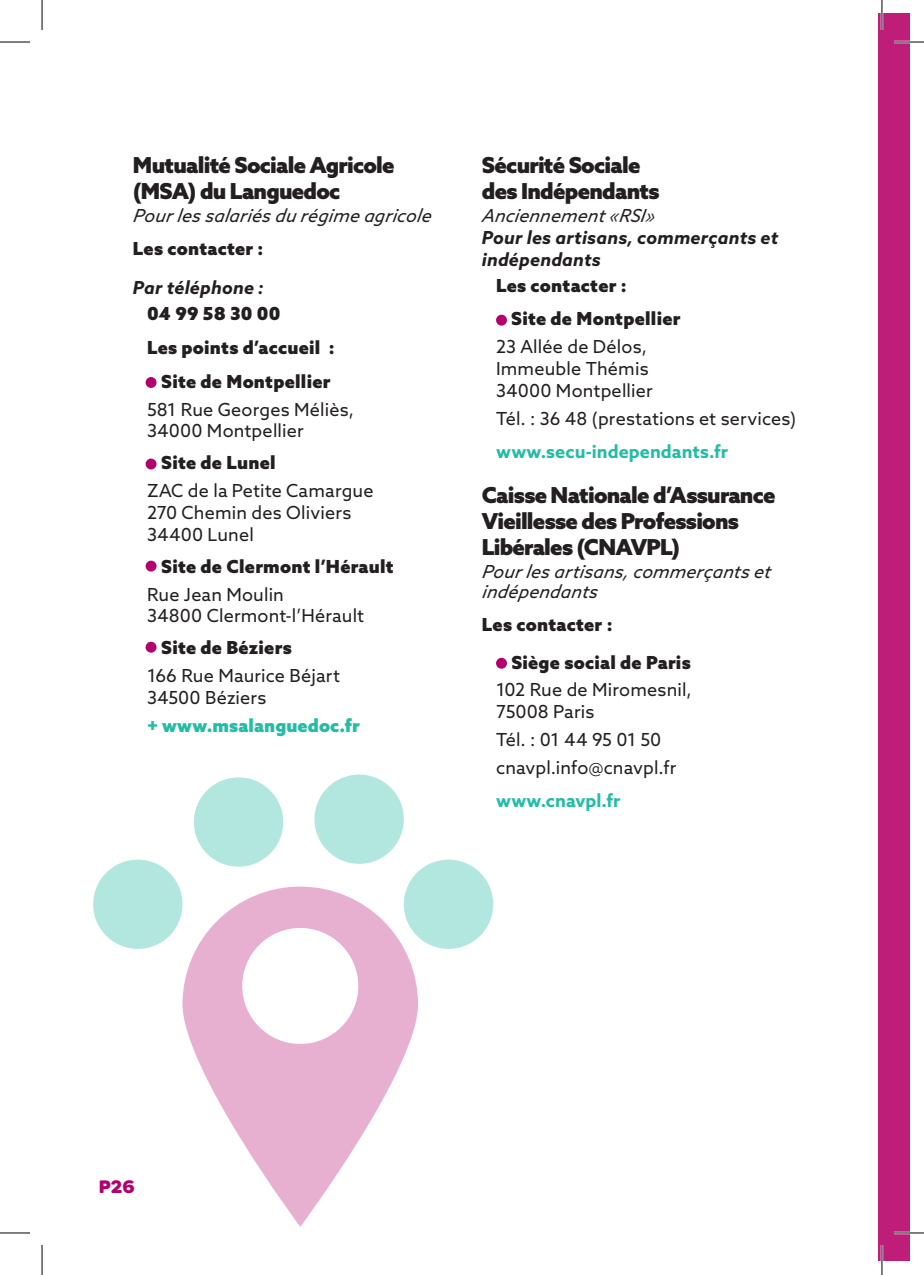
<style>
.page{position:relative;width:924px;height:1275px;background:#fff}
.page>*{position:absolute;margin:0;border:0;box-sizing:border-box;transform-origin:0 0}
.t1{font:900 22px/26px "Azo Sans";letter-spacing:-.035em;color:#231f20}
.t2{font:18px/21.6px "Azo Sans";letter-spacing:.01em;color:#231f20}
.t3{font:900 18px/33.6px "Azo Sans";letter-spacing:.015em;color:#231f20}
.t4{font:italic 18px/20px "Azo Sans";color:#231f20}
.t5{font:italic 700 18px/22px "Azo Sans";letter-spacing:.01em;color:#231f20}
.t6{font:700 18px "Azo Sans";letter-spacing:.005em;color:#24bca4}
.t7{font:900 18px "Azo Sans";letter-spacing:.005em;color:#24bca4}
.t8{font:800 18px "Filson Soft W03";color:#b2016f}
</style>
<div class="page">
<div style="left:878px;top:14px;width:31px;height:1247px;background:#be1e79"></div>
<div style="left:496px;top:315px;width:10px;height:11px;background:#b2016f;border-radius:50%"></div>
<div style="left:496px;top:658px;width:10px;height:10px;background:#b2016f;border-radius:50%"></div>
<svg style="left:182px;top:886px;width:236px;height:340px;fill:#e8b0d0"></svg>
<div style="left:314px;top:774px;width:89px;height:90px;background:#b2e7df;border-radius:50%"></div>
<div style="left:403px;top:859px;width:90px;height:90px;background:#b2e7df;border-radius:50%"></div>
<div style="left:194px;top:777px;width:89px;height:89px;background:#b2e7df;border-radius:50%"></div>
<div style="left:93px;top:859px;width:89px;height:90px;background:#b2e7df;border-radius:50%"></div>
<div style="left:145px;top:377px;width:11px;height:11px;background:#b2016f;border-radius:50%"></div>
<div style="left:145px;top:458px;width:11px;height:11px;background:#b2016f;border-radius:50%"></div>
<div style="left:145px;top:560px;width:11px;height:11px;background:#b2016f;border-radius:50%"></div>
<div style="left:145px;top:642px;width:11px;height:10px;background:#b2016f;border-radius:50%"></div>
<hr style="left:893px;top:41px;width:30px;height:2px;background:#fff">
<hr style="left:893px;top:1231px;width:30px;height:3px;background:#fff">
<hr style="left:880px;top:0;width:2px;height:30px;background:#fff">
<hr style="left:880px;top:1245px;width:2px;height:30px;background:#fff">
<hr style="left:0;top:42px;width:30px;height:1px;background:#000">
<hr style="left:893px;top:42px;width:30px;height:1px;background:#000">
<hr style="left:0;top:1232px;width:30px;height:1px;background:#000">
<hr style="left:893px;top:1232px;width:30px;height:1px;background:#000">
<hr style="left:42px;top:0;width:1px;height:30px;background:#000">
<hr style="left:42px;top:1245px;width:1px;height:30px;background:#000">
<hr style="left:881px;top:0;width:1px;height:30px;background:#000">
<hr style="left:881px;top:1245px;width:1px;height:30px;background:#000">
<p class="t1" style="left:133px;top:151px;width:263px">Mutualité Sociale Agricole (MSA) du Languedoc</p>
<p class="t4" style="left:133px;top:205px;width:303px">Pourles salariés du régime agricole</p>
<p class="t3" style="left:133px;top:231px;width:132px">Les contacter :</p>
<p class="t5" style="left:133px;top:277px;width:132px">Par téléphone :</p>
<p class="t3" style="left:147px;top:297px;width:135px">04 99 58 30 00</p>
<p class="t3" style="left:147px;top:330px;width:189px">Les points d’accueil :</p>
<p class="t3" style="left:161px;top:364px;width:171px">Site de Montpellier</p>
<p class="t2" style="left:147px;top:398px;width:208px">581 Rue Georges Méliès,<br>34000 Montpellier</p>
<p class="t3" style="left:161px;top:446px;width:116px">Site de Lunel</p>
<p class="t2" style="left:147px;top:480px;width:228px">ZAC de la Petite Camargue<br>270 Chemin des Oliviers<br>34400 Lunel</p>
<p class="t3" style="left:161px;top:549px;width:234px">Site de Clermont l’Hérault</p>
<p class="t2" style="left:147px;top:583px;width:218px">Rue Jean Moulin<br>34800 Clermont-l’Hérault</p>
<p class="t3" style="left:161px;top:630px;width:132px">Site de Béziers</p>
<p class="t2" style="left:147px;top:665px;width:194px">166 Rue Maurice Béjart<br>34500 Béziers</p>
<p class="t7" style="left:147px;top:713px;width:214px">+ www.msalanguedoc.fr</p>
<p class="t1" style="left:481px;top:151px;width:179px">Sécurité Sociale des Indépendants</p>
<p class="t4" style="left:481px;top:205px;width:178px">Anciennement«RSI»</p>
<p class="t5" style="left:481px;top:226px;width:298px">Pour les artisans, commerçants et indépendants</p>
<p class="t3" style="left:511px;top:268px;width:171px;text-indent:-15px">Les contacter :<br>Site de Montpellier</p>
<p class="t2" style="left:496px;top:335px;width:158px">23 Allée de Délos,<br>Immeuble Thémis<br>34000 Montpellier</p>
<p class="t2" style="left:496px;top:407px;width:301px">Tél. : 36 48 (prestations et services)</p>
<p class="t6" style="left:496px;top:440px;width:233px">www.secu-independants.fr</p>
<p class="t1" style="left:481px;top:482px;width:295px">Caisse Nationale d’Assurance<br>Vieillesse des Professions<br>Libérales (CNAVPL)</p>
<p class="t4" style="left:481px;top:561px;width:294px">Pourles artisans,commerçants et indépendants</p>
<p class="t3" style="left:511px;top:606px;width:181px;line-height:37.4px;text-indent:-29px">Les contacter :<br>Siège social de Paris</p>
<p class="t2" style="left:496px;top:679px;width:197px">102 Rue de Miromesnil,<br>75008 Paris</p>
<p class="t2" style="left:496px;top:725px;width:182px;line-height:27.6px">Tél. : 01 44 95 01 50 cnavpl.info@cnavpl.fr</p>
<p class="t6" style="left:496px;top:788px;width:126px">www.cnavpl.fr</p>
<p class="t8" style="left:99px;top:1175px;width:37px">P26</p>
</div>
